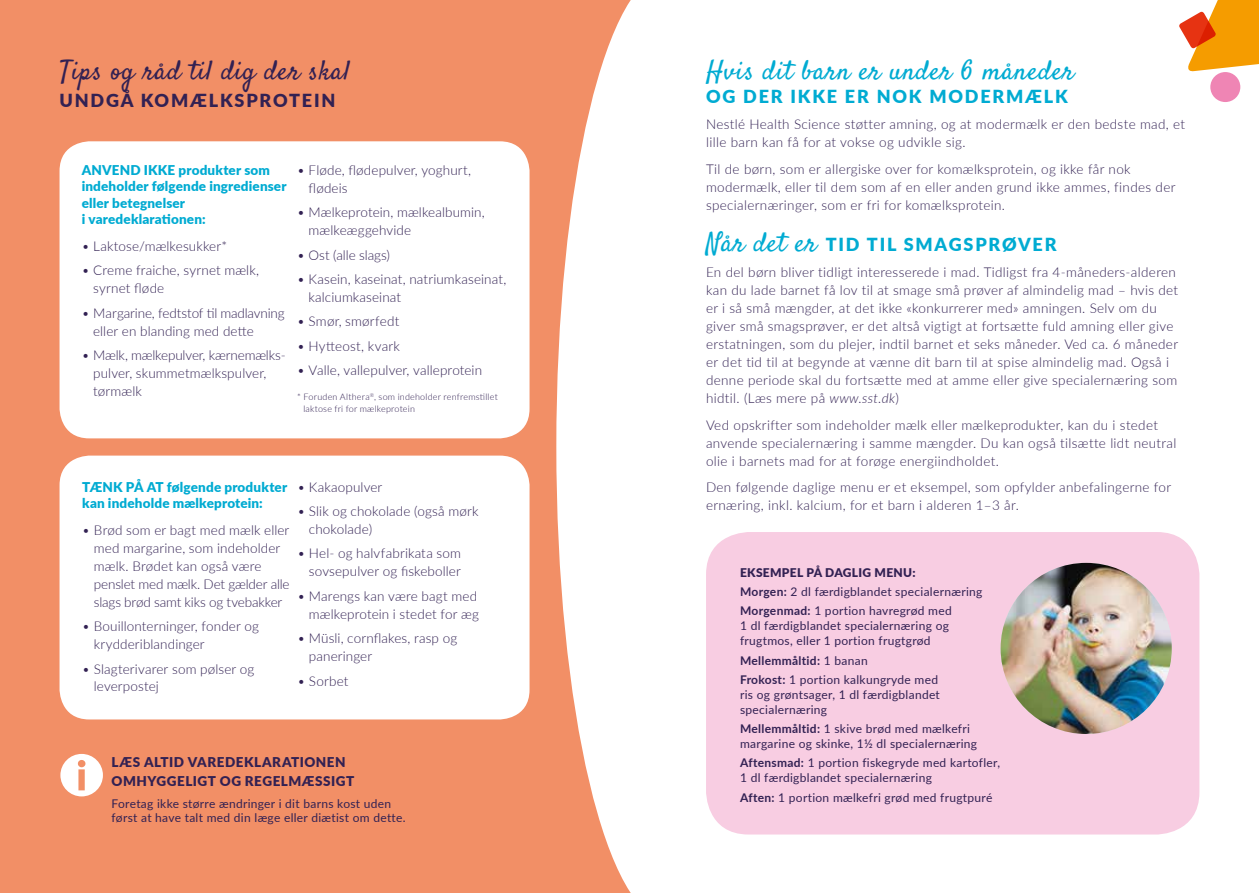
<style>
.page{position:relative;width:1259px;height:893px;background:#fff}
.page>*{position:absolute;margin:0;border:0;box-sizing:border-box;transform-origin:0 0}
.t1{font:27px "Satisfy";letter-spacing:.025em;color:#00abd2}
.t2{font:27px "Satisfy";letter-spacing:.025em;color:#322153}
.t3{font:900 18px "Lato";letter-spacing:.1em;color:#00abd2}
.t4{font:900 18px "Lato";letter-spacing:.1em;color:#322153}
.t5{font:300 13.5px/18px "Lato";letter-spacing:.025em;color:#322153}
.t6{font:300 13.5px/18px "Lato";letter-spacing:.005em;color:#322153}
.t7{font:900 13.5px/16.5px "Lato";letter-spacing:.01em;color:#00abd2}
.t8{font:300 13.5px/18px "Lato";color:#322153}
.t9{font:900 13.5px/19.5px "Lato";letter-spacing:.04em;color:#322153}
.t10{font:300 13.5px "Lato";letter-spacing:-.005em;color:#322153}
.t11{font:12px/15px "Lato";letter-spacing:.025em;color:#322153}
.t12{font:300 9px/12px "Lato";letter-spacing:.025em;color:#322153}
.s1{font-family:"Satisfy";font-weight:400;font-size:27px}
.s2{font-style:italic}
.s3{font-weight:900}
.s4{font-weight:700}
</style>
<div class="page">
<div style="left:0;top:0;width:658px;height:893px;background:#f28f66"></div>
<svg style="left:556px;top:0;width:225px;height:893px;fill:#fff"></svg>
<svg style="left:60px;top:754px;width:43px;height:42px"></svg>
<svg style="left:1179px;top:0;width:80px;height:72px"></svg>
<div style="left:1210px;top:72px;width:30px;height:30px;background:#ef85b4;border-radius:50%"></div>
<div style="left:60px;top:141px;width:469px;height:297px;background:#fff;border-radius:30px"></div>
<div style="left:60px;top:456px;width:469px;height:263px;background:#fff;border-radius:30px"></div>
<div style="left:706px;top:532px;width:493px;height:302px;background:#f8cde2;border-radius:43px"></div>
<img style="left:1000px;top:563px;width:171px;height:171px;border-radius:86px">
<h1 class="t2" style="left:60px;top:53px;width:292px">Tips og råd til dig der skal</h1>
<h2 class="t4" style="left:60px;top:87px;width:277px">UNDGÅ KOMÆLKSPROTEIN</h2>
<p class="t7" style="left:82px;top:161px;width:206px">ANVEND IKKE produkter som indeholder følgende ingredienser eller betegnelser<br>i varedeklarationen:</p>
<p class="t6" style="left:82px;top:237px;width:147px">• Laktose/mælkesukker*</p>
<p class="t5" style="left:93px;top:261px;width:167px;text-indent:-11px">• Creme fraiche, syrnet mælk, syrnet fløde</p>
<p class="t8" style="left:93px;top:303px;width:193px;text-indent:-11px">• Margarine, fedtstof til madlavning eller en blanding med dette</p>
<p class="t6" style="left:93px;top:346px;width:194px;text-indent:-11px">• Mælk, mælkepulver, kærnemælks&shy;pulver, skummetmælkspulver, tørmælk</p>
<p class="t5" style="left:308px;top:161px;width:164px;text-indent:-11px">• Fløde, flødepulver, yoghurt, flødeis</p>
<p class="t6" style="left:308px;top:203px;width:178px;text-indent:-11px">• Mælkeprotein, mælkealbumin, mælkeæggehvide</p>
<p class="t10" style="left:297px;top:245px;width:94px">• Ost (alle slags)</p>
<p class="t6" style="left:308px;top:270px;width:199px;text-indent:-11px">• Kasein, kaseinat, natriumkaseinat, kalciumkaseinat</p>
<p class="t5" style="left:297px;top:312px;width:104px">• Smør, smørfedt</p>
<p class="t5" style="left:297px;top:336px;width:104px">• Hytteost, kvark</p>
<p class="t6" style="left:297px;top:361px;width:186px">• Valle, vallepulver, valleprotein</p>
<p class="t12" style="left:303px;top:390px;width:196px;text-indent:-6px">* Foruden Althera<sup>®</sup>, som indeholder renfremstillet laktose fri for mælkeprotein</p>
<p class="t7" style="left:82px;top:478px;width:206px">TÆNK PÅ AT følgende produkter kan indeholde mælkeprotein:</p>
<p class="t6" style="left:94px;top:520px;width:197px;text-indent:-12px">• Brød som er bagt med mælk eller med margarine, som indeholder mælk. Brødet kan også være penslet med mælk. Det gælder alle slags brød samt kiks og tvebakker</p>
<p class="t6" style="left:94px;top:617px;width:167px;text-indent:-11px">• Bouillonterninger, fonder og krydderiblandinger</p>
<p class="t5" style="left:94px;top:659px;width:162px;text-indent:-11px">• Slagterivarer som pølser og leverpostej</p>
<p class="t5" style="left:297px;top:477px;width:86px">• Kakaopulver</p>
<p class="t5" style="left:309px;top:502px;width:171px;text-indent:-11px">• Slik og chokolade (også mørk chokolade)</p>
<p class="t5" style="left:297px;top:544px;width:165px;text-align:right">• Hel- og halvfabrikata som sovsepulver og fiskeboller</p>
<p class="t6" style="left:297px;top:586px;width:183px;text-align:right">• Marengs kan være bagt med mælkeprotein i stedet for æg</p>
<p class="t6" style="left:309px;top:629px;width:150px;text-indent:-11px">• Müsli, cornflakes, rasp og paneringer</p>
<p class="t5" style="left:297px;top:671px;width:53px">• Sorbet</p>
<p class="t9" style="left:112px;top:751px;width:244px">LÆS ALTID VAREDEKLARATIONEN<br>OMHYGGELIGT OG REGELMÆSSIGT</p>
<p class="t11" style="left:112px;top:796px;width:295px;line-height:14.4px">Foretag ikke større ændringer i dit barns kost uden først at have talt med din læge eller diætist om dette.</p>
<h1 class="t1" style="left:706px;top:53px;width:370px">Hvis dit barn er under 6 måneder</h1>
<h2 class="t3" style="left:706px;top:83px;width:363px">OG DER IKKE ER NOK MODERMÆLK</h2>
<p class="t5" style="left:706px;top:115px;width:480px">Nestlé Health Science støtter amning, og at modermælk er den bedste mad, et lille barn kan få for at vokse og udvikle sig.</p>
<p class="t5" style="left:706px;top:159px;width:471px">Til de børn, som er allergiske over for komælksprotein, og ikke får nok modermælk, eller til dem som af en eller anden grund ikke ammes, findes der specialernæringer, som er fri for komælksprotein.</p>
<h2 class="t3" style="left:706px;top:231px;width:352px"><span class="s1">Når det er</span> TID TIL SMAGSPRØVER</h2>
<p class="t5" style="left:706px;top:263px;width:474px">En del børn bliver tidligt interesserede i mad. Tidligst fra 4-måneders-alderen kan du lade barnet få lov til at smage små prøver af almindelig mad – hvis det er i så små mængder, at det ikke «konkurrerer med» amningen. Selv om du giver små smagsprøver, er det altså vigtigt at fortsætte fuld amning eller give erstatningen, som du plejer, indtil barnet et seks måneder. Ved ca. 6 måneder er det tid til at begynde at vænne dit barn til at spise almindelig mad. Også i denne periode skal du fortsætte med at amme eller give specialernæring som hidtil. (Læs mere på <span class="s2">www.sst.dk</span>)</p>
<p class="t5" style="left:706px;top:415px;width:472px">Ved opskrifter som indeholder mælk eller mælkeprodukter, kan du i stedet anvende specialernæring i samme mængder. Du kan også tilsætte lidt neutral olie i barnets mad for at forøge energiindholdet.</p>
<p class="t5" style="left:706px;top:478px;width:467px">Den følgende daglige menu er et eksempel, som opfylder anbefalingerne for ernæring, inkl. kalcium, for et barn i alderen 1–3 år.</p>
<p class="t11" style="left:740px;top:562px;width:244px;line-height:19.2px"><span class="s3">EKSEMPEL PÅ DAGLIG MENU:<br></span><span class="s4">Morgen:</span> 2 dl færdigblandet specialernæring<br><span class="s4">Morgenmad:</span> 1 portion havregrød med</p>
<p class="t11" style="left:740px;top:618px;width:210px">1 dl færdigblandet specialernæring og frugtmos, eller 1 portion frugtgrød</p>
<p class="t11" style="left:740px;top:650px;width:199px;line-height:19.2px"><span class="s4">Mellemmåltid:</span> 1 banan<br><span class="s4">Frokost:</span> 1 portion kalkungryde med</p>
<p class="t11" style="left:740px;top:686px;width:201px">ris og grøntsager, 1 dl færdigblandet specialernæring</p>
<p class="t11" style="left:740px;top:721px;width:239px"><span class="s4">Mellemmåltid:</span> 1 skive brød med mælkefri margarine og skinke, 1½ dl specialernæring</p>
<p class="t11" style="left:740px;top:755px;width:261px"><span class="s4">Aftensmad:</span> 1 portion fiskegryde med kartofler,<br>1 dl færdigblandet specialernæring</p>
<p class="t11" style="left:740px;top:789px;width:254px"><span class="s4">Aften:</span> 1 portion mælkefri grød med frugtpuré</p>
</div>
